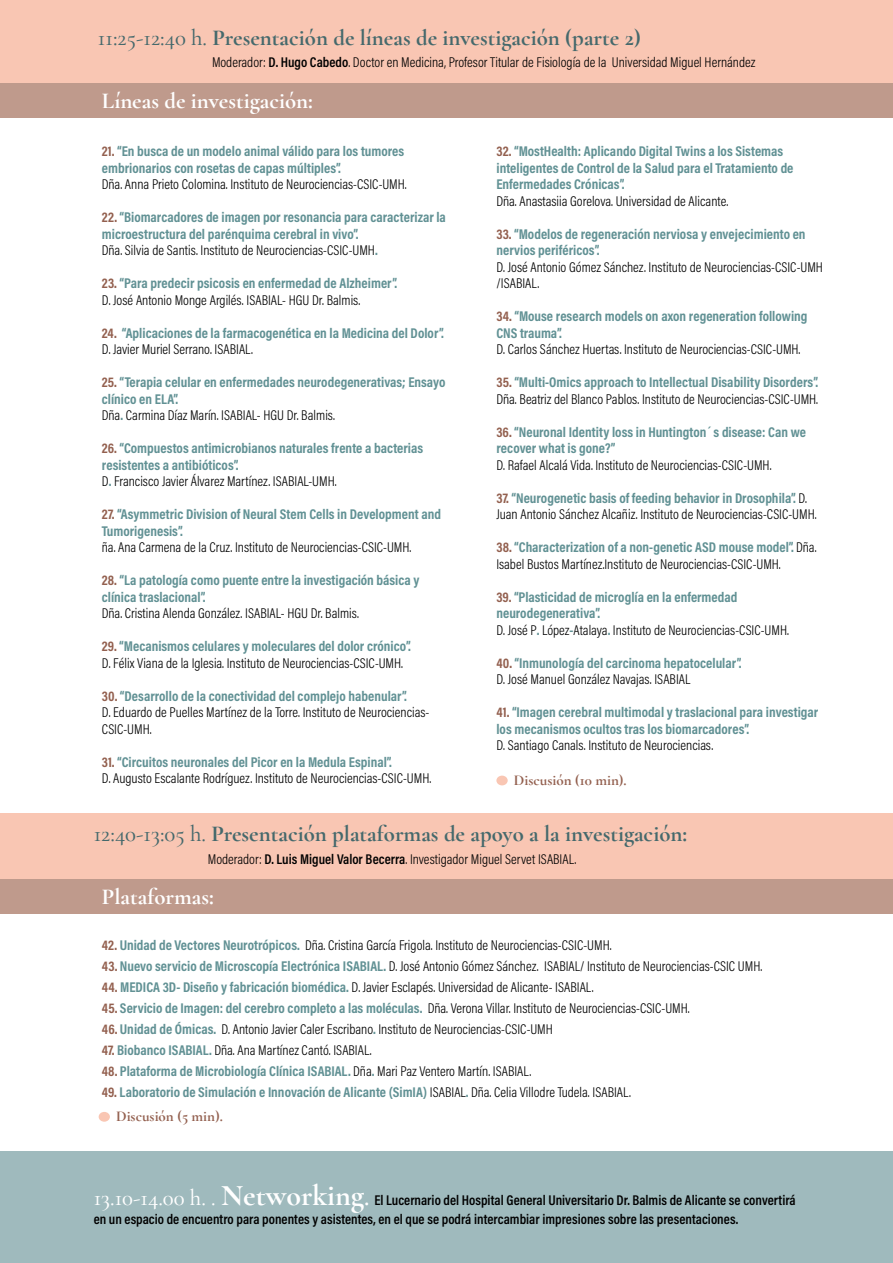
<style>
.page{position:relative;width:893px;height:1263px;background:#fff}
.page>*{position:absolute;margin:0;border:0;box-sizing:border-box;transform-origin:0 0}
.t1{font:700 22.8px "Cormorant Garamond";color:#45696c}
.t2{font:700 22.8px "Cormorant Garamond";color:#fff}
.t3{font:700 15px "Cormorant Garamond";color:#93604f}
.t4{font:14.25px/16.5px "Acumin Variable Concept";letter-spacing:-.085em;color:#000}
.t5{font:14.25px/16.5px "Acumin Variable Concept";letter-spacing:-.065em;color:#619194}
.t6{font:14.25px "Acumin Variable Concept";letter-spacing:-.105em;color:#000}
.t7{font:14.25px/16.5px "Acumin Variable Concept";letter-spacing:-.11em;color:#000}
.t8{font:14.25px "Acumin Variable Concept";letter-spacing:-.115em;color:#000}
.s1{font-weight:500}
.s2{color:#93604f}
.s3{color:#000}
.s4{color:#619194}
.s5{font-family:"Cormorant Garamond";font-weight:500;font-size:22.8px;color:#fff}
.s6{font-family:"Cormorant Garamond";font-weight:700;font-size:30px;color:#fff}
.s7{font-family:"Cormorant Garamond";font-weight:700;font-size:22.8px;color:#fff}
</style>
<div class="page">
<div style="left:0;top:0;width:893px;height:101px;background:#f9c6b3"></div>
<div style="left:0;top:813px;width:893px;height:67px;background:#f9c6b3"></div>
<div style="left:0;top:1151px;width:893px;height:112px;background:#9fbabd"></div>
<div style="left:0;top:84px;width:893px;height:34px;background:#bf9a8c"></div>
<div style="left:0;top:879px;width:893px;height:35px;background:#bf9a8c"></div>
<div style="left:496px;top:776px;width:12px;height:9px;background:#f9c6b3;border-radius:50%"></div>
<div style="left:99px;top:1112px;width:11px;height:10px;background:#f9c6b3;border-radius:50%"></div>
<h1 class="t1" style="left:98px;top:23px;width:545px"><span class="s1">11:25-12:40 h.</span> Presentación de líneas de investigación (parte 2)</h1>
<p class="t6" style="left:212px;top:52px;width:546px">Moderador: D. Hugo Cabedo. Doctor en Medicina, Profesor Titular de Fisiología de la Universidad Miguel Hernández</p>
<h1 class="t2" style="left:102px;top:86px;width:213px">Líneas de investigación:</h1>
<p class="t5" style="left:102px;top:142px;width:304px"><span class="s2">21.</span> “En busca de un modelo animal válido para los tumores embrionarios con rosetas de capas múltiples”.</p>
<p class="t7" style="left:102px;top:175px;width:308px">Dña. Anna Prieto Colomina. Instituto de Neurociencias-CSIC-UMH.</p>
<p class="t5" style="left:102px;top:208px;width:346px"><span class="s2">22.</span> “Biomarcadores de imagen por resonancia para caracterizar la microestructura del parénquima cerebral in vivo”.<br><span class="s3">Dña. Silvia de Santis. Instituto de Neurociencias-CSIC-UMH</span>.</p>
<p class="t4" style="left:102px;top:275px;width:296px"><span class="s2">23.</span> <span class="s4">“Para predecir psicosis en enfermedad de Alzheimer”.<br></span>D. José Antonio Monge Argilés. ISABIAL- HGU Dr. Balmis.</p>
<p class="t5" style="left:102px;top:324px;width:343px"><span class="s2">24.</span> “Aplicaciones de la farmacogenética en la Medicina del Dolor”.<br><span class="s3">D. Javier Muriel Serrano. ISABIAL.</span></p>
<p class="t5" style="left:102px;top:374px;width:346px"><span class="s2">25.</span> “Terapia celular en enfermedades neurodegenerativas; Ensayo clínico en ELA”.<br><span class="s3">Dña</span>. <span class="s3">Carmina Díaz Marín. ISABIAL- HGUDr. Balmis.</span></p>
<p class="t5" style="left:102px;top:440px;width:323px"><span class="s2">26.</span> “Compuestos antimicrobianos naturales frente a bacterias resistentes a antibióticos”.<br><span class="s3">D</span>. <span class="s3">Francisco Javier Álvarez Martínez. ISABIAL-UMH.</span></p>
<p class="t5" style="left:102px;top:506px;width:342px"><span class="s2">27.</span> “Asymmetric Division of Neural Stem Cells in Development and<br>Tumorigenesis”.</p>
<p class="t7" style="left:102px;top:539px;width:312px">ña. Ana Carmena de la Cruz. Instituto de Neurociencias-CSIC-UMH.</p>
<p class="t5" style="left:102px;top:572px;width:320px"><span class="s2">28.</span> “La patología como puente entre la investigación básica y clínica traslacional”.</p>
<p class="t8" style="left:102px;top:604px;width:259px">Dña. Cristina Alenda González. ISABIAL- HGU Dr. Balmis.</p>
<p class="t4" style="left:102px;top:638px;width:310px"><span class="s2">29.</span> <span class="s4">“Mecanismos celulares y moleculares del dolor crónico”.<br></span>D. Félix Viana de la Iglesia. Instituto de Neurociencias-CSIC-UMH.</p>
<p class="t4" style="left:102px;top:687px;width:330px"><span class="s2">30.</span> <span class="s4">“Desarrollo de la conectividad del complejo habenular”.<br></span>D. Eduardo de Puelles Martínez de la Torre. Instituto de Neurociencias-<br>CSIC-UMH.</p>
<p class="t4" style="left:102px;top:753px;width:332px"><span class="s2">31.</span> <span class="s4">“Circuitos neuronales del Picor en la Medula Espinal”.<br></span>D. Augusto Escalante Rodríguez. Instituto de Neurociencias-CSIC-UMH.</p>
<p class="t5" style="left:496px;top:143px;width:299px"><span class="s2">32.</span> “MostHealth: Aplicando Digital Twins a los Sistemas inteligentes de Control de la Salud para el Tratamiento de<br>Enfermedades Crónicas”.</p>
<p class="t6" style="left:496px;top:191px;width:234px">Dña. Anastasiia Gorelova. Universidad de Alicante.</p>
<p class="t5" style="left:496px;top:225px;width:312px"><span class="s2">33.</span> “Modelos de regeneración nerviosa y envejecimiento en nervios periféricos”.</p>
<p class="t7" style="left:496px;top:258px;width:331px">D. José Antonio Gómez Sánchez. Instituto de Neurociencias-CSIC-UMH /ISABIAL.</p>
<p class="t5" style="left:496px;top:308px;width:314px"><span class="s2">34.</span> “Mouse research models on axon regeneration following<br>CNStrauma”.</p>
<p class="t6" style="left:496px;top:340px;width:307px">D. Carlos Sánchez Huertas. Instituto de Neurociencias-CSIC-UMH.</p>
<p class="t4" style="left:496px;top:374px;width:325px"><span class="s2">35.</span> <span class="s4">“Multi-Omics approach to Intellectual Disability Disorders”.<br></span>Dña. Beatriz del Blanco Pablos. Instituto de Neurociencias-CSIC-UMH.</p>
<p class="t5" style="left:496px;top:423px;width:312px"><span class="s2">36.</span> “Neuronal Identity loss in Huntington´s disease: Can we recover what is gone?”</p>
<p class="t6" style="left:496px;top:455px;width:278px">D. Rafael Alcalá Vida. Instituto de Neurociencias-CSIC-UMH.</p>
<p class="t4" style="left:496px;top:489px;width:323px"><span class="s2">37.</span> <span class="s4">“Neurogenetic basis of feeding behavior in Drosophila”.</span> D.<br>Juan Antonio Sánchez Alcañiz. Instituto de Neurociencias-CSIC-UMH.</p>
<p class="t4" style="left:496px;top:539px;width:322px"><span class="s2">38.</span> <span class="s4">“Characterization of a non-genetic ASD mouse model”.</span> Dña.<br>Isabel Bustos Martínez.Instituto de Neurociencias-CSIC-UMH.</p>
<p class="t5" style="left:496px;top:588px;width:295px"><span class="s2">39.</span> “Plasticidad de microglía en la enfermedad neurodegenerativa”.<br><span class="s3">D. José P</span>. <span class="s3">López</span>-<span class="s3">Atalaya</span>. <span class="s3">Instituto de Neurociencias-CSIC-UMH.</span></p>
<p class="t5" style="left:496px;top:654px;width:246px"><span class="s2">40.</span> “Inmunología del carcinoma hepatocelular”.<br><span class="s3">D. José Manuel González Navajas. ISABIAL</span></p>
<p class="t5" style="left:496px;top:704px;width:324px"><span class="s2">41.</span> “Imagen cerebral multimodal y traslacional para investigar los mecanismos ocultos tras los biomarcadores”.</p>
<p class="t6" style="left:496px;top:736px;width:219px">D. Santiago Canals. Instituto de Neurociencias.</p>
<p class="t3" style="left:514px;top:771px;width:114px">Discusión (10 min).</p>
<h1 class="t1" style="left:94px;top:820px;width:595px"><span class="s1">12:40-13:05 h.</span> Presentación plataformas de apoyo a la investigación:</h1>
<p class="t4" style="left:208px;top:850px;width:371px">Moderador: D. Luis Miguel Valor Becerra. Investigador Miguel Servet ISABIAL.</p>
<h1 class="t2" style="left:102px;top:882px;width:114px">Plataformas:</h1>
<p class="t4" style="left:102px;top:936px;width:513px"><span class="s2">42.</span> <span class="s4">Unidad de Vectores Neurotrópicos.</span> Dña. Cristina García Frigola. Instituto de Neurociencias-CSIC-UMH.</p>
<p class="t4" style="left:102px;top:957px;width:663px"><span class="s2">43.</span> <span class="s4">Nuevo servicio de Microscopía Electrónica ISABIAL.</span> D. José Antonio Gómez Sánchez. ISABIAL/ Instituto de Neurociencias-CSIC UMH.</p>
<p class="t4" style="left:102px;top:978px;width:494px"><span class="s2">44.</span> <span class="s4">MEDICA 3D- Diseño y fabricación biomédica.</span> D. Javier Esclapés. Universidad de Alicante- ISABIAL.</p>
<p class="t4" style="left:102px;top:999px;width:591px"><span class="s2">45.</span> <span class="s4">Servicio de Imagen: del cerebro completo a las moléculas.</span> Dña. Verona Villar. Instituto de Neurociencias-CSIC-UMH.</p>
<p class="t4" style="left:102px;top:1020px;width:456px"><span class="s2">46.</span> <span class="s4">Unidad de Ómicas.</span> D. Antonio Javier Caler Escribano<span class="s4">.</span> Instituto de Neurociencias-CSIC-UMH</p>
<p class="t6" style="left:102px;top:1040px;width:272px"><span class="s2">47.</span> <span class="s4">Biobanco ISABIAL.</span> Dña. Ana Martínez Cantó. ISABIAL.</p>
<p class="t5" style="left:102px;top:1062px;width:431px"><span class="s2">48.</span> Plataforma de Microbiología Clínica ISABIAL. <span class="s3">Dña</span>. <span class="s3">Mari Paz VenteroMartín. ISABIAL.</span></p>
<p class="t5" style="left:102px;top:1083px;width:531px"><span class="s2">49.</span> Laboratorio de Simulación e Innovación de Alicante (SimIA) <span class="s3">ISABIAL</span>. <span class="s3">Dña. Celia Villodre Tudela. ISABIAL.</span></p>
<p class="t3" style="left:116px;top:1107px;width:108px">Discusión (5 min).</p>
<p class="t4" style="left:94px;top:1191px;width:705px;line-height:18.5px"><span class="s5">13.10-14.00 h. .</span> <span class="s6">Networking</span><span class="s7">.</span> El Lucernario del Hospital General Universitario Dr. Balmis de Alicante se convertirá en un espacio de encuentro para ponentes y asistentes, en el que se podrá intercambiar impresiones sobre las presentaciones.</p>
</div>
